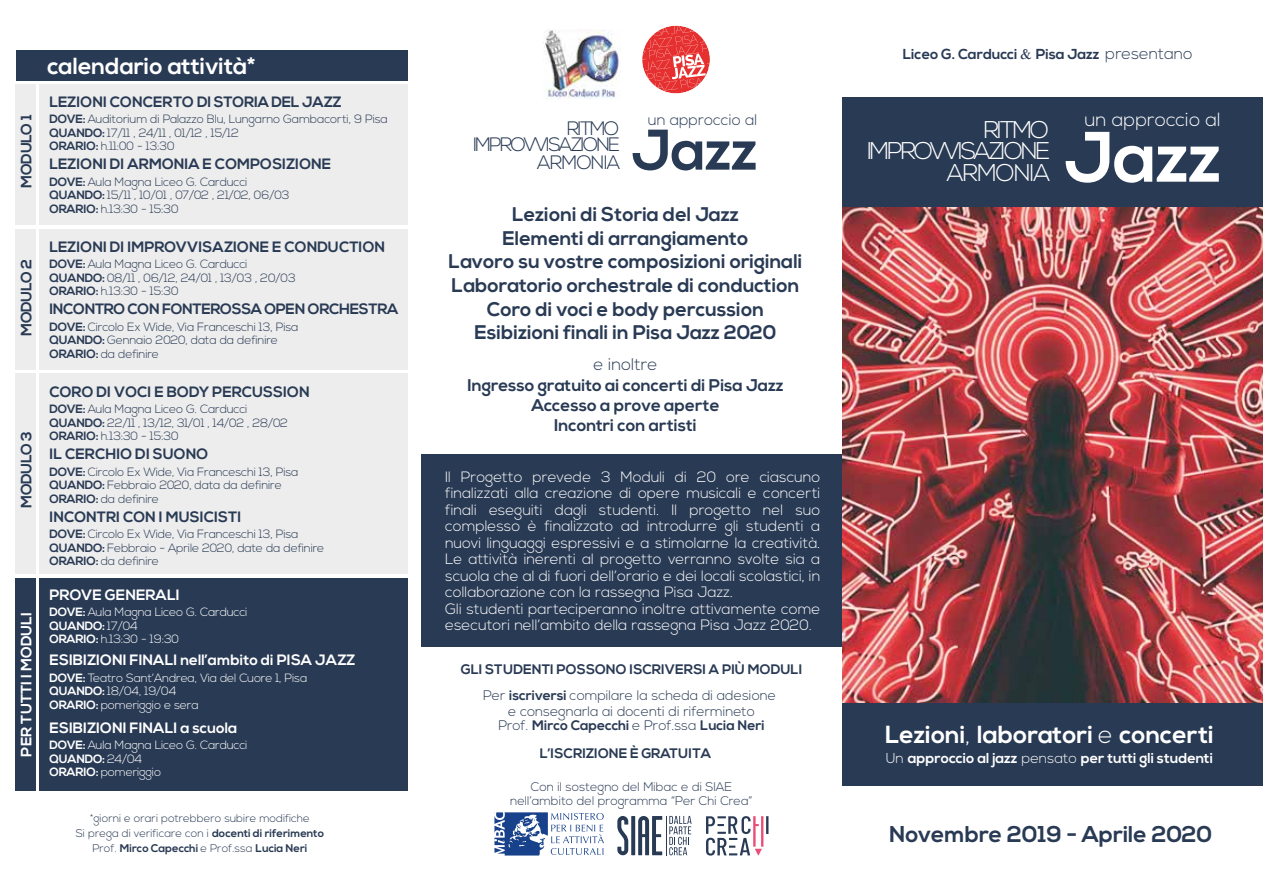
<style>
.page{position:relative;width:1263px;height:893px;background:#fff}
.page>*{position:absolute;margin:0;border:0;box-sizing:border-box;transform-origin:0 0}
.t1{font:700 71.25px "Nexa";color:#fff}
.t2{font:700 57.15px "Nexa";color:#293a54}
.t3{font:700 24.75px "Nexa";color:#fff}
.t4{font:300 24.15px/21.5px "Nexa";letter-spacing:-.1em;color:#fff;text-align:right}
.t5{font:700 23.25px "Nexa";color:#fff}
.t6{font:700 22.8px "Nexa";color:#293a54}
.t7{font:700 19.8px/23.7px "Nexa";color:#293a54;text-align:center}
.t8{font:300 19.5px/17.2px "Nexa";letter-spacing:-.1em;color:#293a54;text-align:right}
.t9{font:300 19.05px "Nexa";color:#fff}
.t10{font:700 16.95px/20.2px "Nexa";color:#293a54;text-align:center}
.t11{font:300 16.95px "Nexa";color:#293a54}
.t12{font:300 15.3px "Nexa";color:#293a54}
.t13{font:300 15px/16.5px "Nexa";color:#fff}
.t14{font:700 15px "Nexa";color:#293a54}
.t15{font:700 15px "Nexa";color:#fff}
.t16{font:700 15px "Nexa";letter-spacing:-.025em;color:#293a54}
.t17{font:700 14.4px "Nexa";color:#fff}
.t18{font:700 14.4px "Nexa";color:#293a54}
.t19{font:700 13.8px "Nexa";color:#293a54}
.t20{font:300 13.8px/16.5px "Nexa";color:#293a54;text-align:center}
.t21{font:300 12.45px/13.2px "Nexa";color:#293a54;text-align:center}
.t22{font:300 12px/13.5px "Nexa";letter-spacing:-.015em;color:#293a54}
.t23{font:300 12px/13.5px "Nexa";letter-spacing:-.015em;color:#fff}
.t24{font:300 11.1px/15.3px "Nexa";color:#293a54;text-align:center}
.s1{font-weight:700}
.s2{font-weight:300}
.s3{font-family:"Mshtakan";font-weight:400}
.s4{font-weight:300;font-size:16.05px}
</style>
<div class="page">
<div style="left:16px;top:578px;width:20px;height:212px;background:#293a54"></div>
<div style="left:16px;top:373px;width:20px;height:201px;background:#ededed"></div>
<div style="left:16px;top:229px;width:20px;height:140px;background:#ededed"></div>
<div style="left:16px;top:84px;width:20px;height:141px;background:#ededed"></div>
<div style="left:39px;top:373px;width:368px;height:201px;background:#ededed"></div>
<div style="left:39px;top:84px;width:368px;height:141px;background:#ededed"></div>
<div style="left:39px;top:578px;width:368px;height:212px;background:#293a54"></div>
<div style="left:39px;top:229px;width:368px;height:140px;background:#ededed"></div>
<div style="left:842px;top:98px;width:421px;height:687px;background:#293a54"></div>
<img style="left:842px;top:207px;width:421px;height:495px">
<svg style="left:706px;top:816px;width:62px;height:40px"></svg>
<svg style="left:631px;top:816px;width:4px;height:39px"></svg>
<svg style="left:638px;top:816px;width:24px;height:39px"></svg>
<svg style="left:617px;top:816px;width:11px;height:39px"></svg>
<svg style="left:669px;top:816px;width:22px;height:39px"></svg>
<hr style="left:666px;top:816px;width:1px;height:39px;background:#293a54">
<svg style="left:494px;top:812px;width:110px;height:43px"></svg>
<div style="left:422px;top:454px;width:420px;height:193px;background:#293a54"></div>
<img style="left:543px;top:29px;width:77px;height:70px">
<svg style="left:642px;top:25px;width:68px;height:69px"></svg>
<div style="left:16px;top:51px;width:391px;height:30px;background:#293a54"></div>
<p class="t14" style="left:18px;top:188px;width:74px;rotate:-90deg">MODULO 1</p>
<p class="t14" style="left:18px;top:336px;width:78px;rotate:-90deg">MODULO 2</p>
<p class="t14" style="left:18px;top:508px;width:78px;rotate:-90deg">MODULO 3</p>
<p class="t15" style="left:18px;top:757px;width:146px;rotate:-90deg">PER TUTTI I MODULI</p>
<h3 class="t5" style="left:47px;top:53px;width:209px">calendario attività*</h3>
<p class="t14" style="left:50px;top:93px;width:294px">LEZIONI CONCERTO DI STORIA DEL JAZZ</p>
<p class="t22" style="left:50px;top:113px;width:340px"><span class="s1">DOVE:</span> Auditorium di Palazzo Blu, Lungarno Gambacorti, 9 Pisa<br><span class="s1">QUANDO:</span> 17/11 , 24/11 , 01/12 , 15/12<br><span class="s1">ORARIO:</span> h.11:00 - 13:30</p>
<h3 class="t8" style="left:473px;top:120px;width:149px">RITMO<br>IMPROVVISAZIONE<br>ARMONIA</h3>
<p class="t12" style="left:648px;top:111px;width:111px">un approccio al</p>
<h2 class="t2" style="left:631px;top:117px;width:128px">Jazz</h2>
<p class="t14" style="left:50px;top:156px;width:283px">LEZIONI DI ARMONIA E COMPOSIZIONE</p>
<p class="t22" style="left:50px;top:176px;width:242px"><span class="s1">DOVE:</span> Aula Magna Liceo G. Carducci<br><span class="s1">QUANDO:</span> 15/11 , 10/01 , 07/02 , 21/02, 06/03<br><span class="s1">ORARIO:</span> h.13:30 - 15:30</p>
<h3 class="t7" style="left:449px;top:203px;width:355px">Lezioni di Storia del Jazz<br>Elementi di arrangiamento<br>Lavoro su vostre composizioni originali Laboratorio orchestrale di conduction Coro di voci e body percussion Esibizioni finali in Pisa Jazz 2020</h3>
<h3 class="t11" style="left:593px;top:355px;width:66px">e inoltre</h3>
<h3 class="t10" style="left:467px;top:375px;width:318px">Ingresso gratuito ai concerti di Pisa Jazz<br>Accesso a prove aperte<br>Incontri con artisti</h3>
<p class="t14" style="left:50px;top:238px;width:337px">LEZIONI DI IMPROVVISAZIONE E CONDUCTION</p>
<p class="t22" style="left:50px;top:258px;width:248px"><span class="s1">DOVE:</span> Aula Magna Liceo G. Carducci<br><span class="s1">QUANDO:</span> 08/11 , 06/12, 24/01 , 13/03 , 20/03<br><span class="s1">ORARIO:</span> h.13:30 - 15:30</p>
<p class="t16" style="left:50px;top:300px;width:350px">INCONTRO CON FONTEROSSA OPEN ORCHESTRA</p>
<p class="t22" style="left:50px;top:320px;width:250px"><span class="s1">DOVE:</span> Circolo Ex Wide, Via Franceschi 13, Pisa<br><span class="s1">QUANDO:</span> Gennaio 2020, data da definire<br><span class="s1">ORARIO:</span> da definire</p>
<p class="t14" style="left:50px;top:383px;width:262px">CORO DI VOCI E BODY PERCUSSION</p>
<p class="t22" style="left:50px;top:403px;width:240px"><span class="s1">DOVE:</span> Aula Magna Liceo G. Carducci<br><span class="s1">QUANDO:</span> 22/11 , 13/12, 31/01 , 14/02 , 28/02<br><span class="s1">ORARIO:</span> h.13:30 - 15:30</p>
<p class="t14" style="left:50px;top:445px;width:160px">IL CERCHIO DI SUONO</p>
<p class="t22" style="left:50px;top:465px;width:250px"><span class="s1">DOVE:</span> Circolo Ex Wide, Via Franceschi 13, Pisa<br><span class="s1">QUANDO:</span> Febbraio 2020, data da definire<br><span class="s1">ORARIO:</span> da definire</p>
<p class="t14" style="left:50px;top:508px;width:193px">INCONTRI CON I MUSICISTI</p>
<p class="t22" style="left:50px;top:528px;width:276px"><span class="s1">DOVE:</span> Circolo Ex Wide, Via Franceschi 13, Pisa<br><span class="s1">QUANDO:</span> Febbraio - Aprile 2020, date da definire<br><span class="s1">ORARIO:</span> da definire</p>
<p class="t15" style="left:50px;top:586px;width:132px">PROVE GENERALI</p>
<p class="t23" style="left:50px;top:606px;width:199px"><span class="s1">DOVE:</span> Aula Magna Liceo G. Carducci<br><span class="s1">QUANDO:</span> 17/04<br><span class="s1">ORARIO:</span> h.13:30 - 19:30</p>
<p class="t15" style="left:50px;top:651px;width:307px">ESIBIZIONI FINALI nell’ambito di PISA JAZZ</p>
<p class="t23" style="left:50px;top:671px;width:259px"><span class="s1">DOVE:</span> Teatro Sant’Andrea, Via del Cuore 1, Pisa<br><span class="s1">QUANDO:</span> 18/04, 19/04<br><span class="s1">ORARIO:</span> pomeriggio e sera</p>
<p class="t15" style="left:50px;top:719px;width:189px">ESIBIZIONI FINALI a scuola</p>
<p class="t23" style="left:50px;top:739px;width:199px"><span class="s1">DOVE:</span> Aula Magna Liceo G. Carducci<br><span class="s1">QUANDO:</span> 24/04<br><span class="s1">ORARIO:</span> pomeriggio</p>
<p class="t13" style="left:445px;top:469px;width:377px">Il Progetto prevede 3 Moduli di 20 ore ciascuno finalizzati alla creazione di opere musicali e concerti finali eseguiti dagli studenti. Il progetto nel suo complesso è finalizzato ad introdurre gli studenti a nuovi linguaggi espressivi e a stimolarne la creatività.<br>Le attività inerenti al progetto verranno svolte sia a scuola che al di fuori dell’orario e dei locali scolastici, in collaborazione con la rassegna Pisa Jazz.<br>Gli studenti parteciperanno inoltre attivamente come esecutori nell’ambito della rassegna Pisa Jazz 2020.</p>
<p class="t19" style="left:461px;top:661px;width:343px">GLI STUDENTI POSSONO ISCRIVERSI A PIÙ MODULI</p>
<p class="t20" style="left:483px;top:687px;width:294px">Per <span class="s1">iscriversi</span> compilare la scheda di adesione e consegnarla ai docenti di rifermineto</p>
<p class="t19" style="left:498px;top:717px;width:268px"><span class="s2">Prof.</span> Mirco Capecchi <span class="s2">e Prof.ssa</span> Lucia Neri</p>
<p class="t19" style="left:540px;top:746px;width:173px">L’ISCRIZIONE È GRATUITA</p>
<p class="t24" style="left:76px;top:811px;width:250px">*giorni e orari potrebbero subire modifiche<br>Si prega di verificare con i <span class="s1">docenti di riferimento<br></span>Prof. <span class="s1">Mirco Capecchi</span> e Prof.ssa <span class="s1">Lucia Neri</span></p>
<p class="t21" style="left:510px;top:781px;width:244px">Con il sostegno del Mibac e di SIAE nell’ambito del programma “Per Chi Crea”</p>
<p class="t18" style="left:903px;top:45px;width:291px">Liceo G. Carducci <span class="s3">&amp;</span> Pisa Jazz <span class="s4">presentano</span></p>
<h3 class="t4" style="left:867px;top:120px;width:185px">RITMO<br>IMPROVVISAZIONE<br>ARMONIA</h3>
<h3 class="t9" style="left:1085px;top:109px;width:138px">un approccio al</h3>
<h1 class="t1" style="left:1064px;top:116px;width:158px">Jazz</h1>
<h3 class="t3" style="left:885px;top:720px;width:330px">Lezioni<span class="s2">,</span> laboratori <span class="s2">e</span> concerti</h3>
<p class="t17" style="left:886px;top:749px;width:329px"><span class="s2">Un</span> approccio al jazz <span class="s2">pensato</span> per tutti gli studenti</p>
<h3 class="t6" style="left:889px;top:820px;width:325px">Novembre 2019 - Aprile 2020</h3>
</div>
